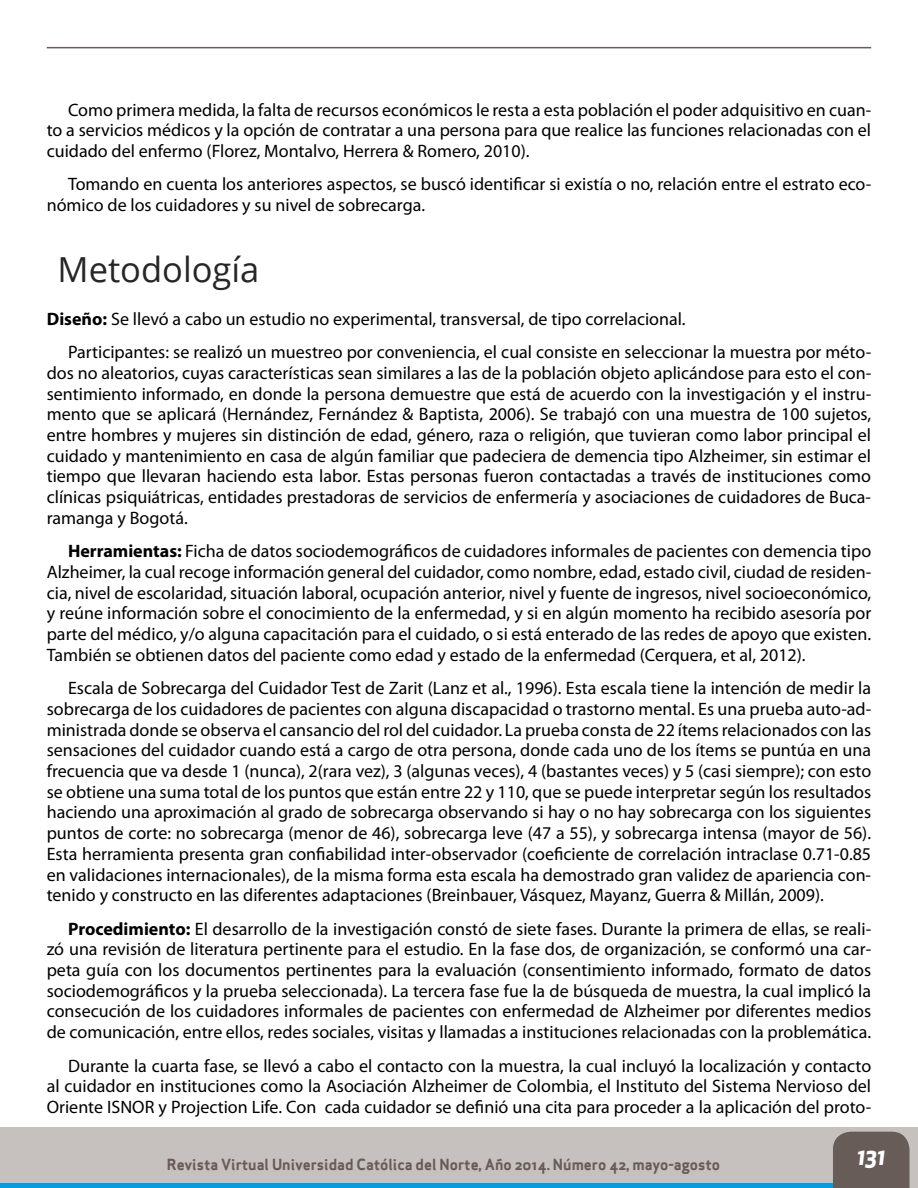
<style>
.page{position:relative;width:918px;height:1188px;background:#fff}
.page>*{position:absolute;margin:0;border:0;box-sizing:border-box;transform-origin:0 0}
.t1{font:34.5px "Open Sans";color:#262626}
.t2{font:italic 700 22.5px "Apex New";color:#fff}
.t3{font:18px/20.7px "Myriad Pro";color:#000;text-align:justify}
.t4{font:15px "Apex Sans Bold ST";color:#675c57}
.s1{font-weight:700}
</style>
<div class="page">
<div style="left:0;top:1128px;width:918px;height:60px;background:#c6c1bf"></div>
<hr style="left:0;top:1184px;width:896px;height:4px;background:#009fe3">
<div style="left:833px;top:1132px;width:76px;height:56px;background:#675c57"></div>
<hr style="left:47px;top:47px;width:824px;height:1px;background:#675c57">
<p class="t3" style="left:47px;top:99px;width:826px;text-indent:21px">Como primera medida, la falta de recursos económicos le resta a esta población el poder adquisitivo en cuan&shy;to a servicios médicos y la opción de contratar a una persona para que realice las funciones relacionadas con el cuidado del enfermo (Florez, Montalvo, Herrera &amp; Romero, 2010).</p>
<p class="t3" style="left:47px;top:174px;width:826px;text-indent:21px">Tomando en cuenta los anteriores aspectos, se buscó identificar si existía o no, relación entre el estrato eco&shy;nómico de los cuidadores y su nivel de sobrecarga.</p>
<h1 class="t1" style="left:58px;top:245px;width:203px">Metodología</h1>
<p class="t3" style="left:68px;top:302px;width:805px;line-height:33.5px;text-indent:-21px"><span class="s1">Diseño:</span> Se llevó a cabo un estudio no experimental, transversal, de tipo correlacional.<br>Participantes: se realizó un muestreo por conveniencia, el cual consiste en seleccionar la muestra por méto-</p>
<p class="t3" style="left:47px;top:362px;width:826px">dos no aleatorios, cuyas características sean similares a las de la población objeto aplicándose para esto el con&shy;sentimiento informado, en donde la persona demuestre que está de acuerdo con la investigación y el instru&shy;mento que se aplicará (Hernández, Fernández &amp; Baptista, 2006). Se trabajó con una muestra de 100 sujetos, entre hombres y mujeres sin distinción de edad, género, raza o religión, que tuvieran como labor principal el cuidado y mantenimiento en casa de algún familiar que padeciera de demencia tipo Alzheimer, sin estimar el tiempo que llevaran haciendo esta labor. Estas personas fueron contactadas a través de instituciones como clínicas psiquiátricas, entidades prestadoras de servicios de enfermería y asociaciones de cuidadores de Buca&shy;ramanga y Bogotá.</p>
<p class="t3" style="left:47px;top:541px;width:826px;text-indent:21px"><span class="s1">Herramientas:</span> Ficha de datos sociodemográficos de cuidadores informales de pacientes con demencia tipo Alzheimer, la cual recoge información general del cuidador, como nombre, edad, estado civil, ciudad de residen&shy;cia, nivel de escolaridad, situación laboral, ocupación anterior, nivel y fuente de ingresos, nivel socioeconómico, y reúne información sobre el conocimiento de la enfermedad, y si en algún momento ha recibido asesoría por parte del médico, y/o alguna capacitación para el cuidado, o si está enterado de las redes de apoyo que existen.<br>También se obtienen datos del paciente como edad y estado de la enfermedad (Cerquera, et al, 2012).</p>
<p class="t3" style="left:47px;top:678px;width:826px;text-indent:21px">Escala de Sobrecarga del Cuidador Test de Zarit (Lanz et al., 1996). Esta escala tiene la intención de medir la sobrecarga de los cuidadores de pacientes con alguna discapacidad o trastorno mental. Es una prueba auto-ad&shy;ministrada donde se observa el cansancio del rol del cuidador. La prueba consta de 22 ítems relacionados con las sensaciones del cuidador cuando está a cargo de otra persona, donde cada uno de los ítems se puntúa en una frecuencia que va desde 1 (nunca), 2(rara vez), 3 (algunas veces), 4 (bastantes veces) y 5 (casi siempre); con esto se obtiene una suma total de los puntos que están entre 22 y 110, que se puede interpretar según los resultados haciendo una aproximación al grado de sobrecarga observando si hay o no hay sobrecarga con los siguientes puntos de corte: no sobrecarga (menor de 46), sobrecarga leve (47 a 55), y sobrecarga intensa (mayor de 56).<br>Esta herramienta presenta gran confiabilidad inter-observador (coeficiente de correlación intraclase 0.71-0.85 en validaciones internacionales), de la misma forma esta escala ha demostrado gran validez de apariencia con&shy;tenido y constructo en las diferentes adaptaciones (Breinbauer, Vásquez, Mayanz, Guerra &amp; Millán, 2009).</p>
<p class="t3" style="left:47px;top:918px;width:826px;text-indent:21px"><span class="s1">Procedimiento:</span> El desarrollo de la investigación constó de siete fases. Durante la primera de ellas, se reali&shy;zó una revisión de literatura pertinente para el estudio. En la fase dos, de organización, se conformó una car&shy;peta guía con los documentos pertinentes para la evaluación (consentimiento informado, formato de datos sociodemográficos y la prueba seleccionada). La tercera fase fue la de búsqueda de muestra, la cual implicó la consecución de los cuidadores informales de pacientes con enfermedad de Alzheimer por diferentes medios de comunicación, entre ellos, redes sociales, visitas y llamadas a instituciones relacionadas con la problemática.</p>
<p class="t3" style="left:47px;top:1055px;width:826px;text-indent:21px">Durante la cuarta fase, se llevó a cabo el contacto con la muestra, la cual incluyó la localización y contacto al cuidador en instituciones como la Asociación Alzheimer de Colombia, el Instituto del Sistema Nervioso del Oriente ISNOR y Projection Life. Con cada cuidador se definió una cita para proceder a la aplicación del proto-</p>
<p class="t4" style="left:167px;top:1154px;width:555px">Revista Virtual Universidad Católica del Norte, Año 2014. Número 42, mayo-agosto</p>
<p class="t2" style="left:857px;top:1140px;width:30px">131</p>
</div>
